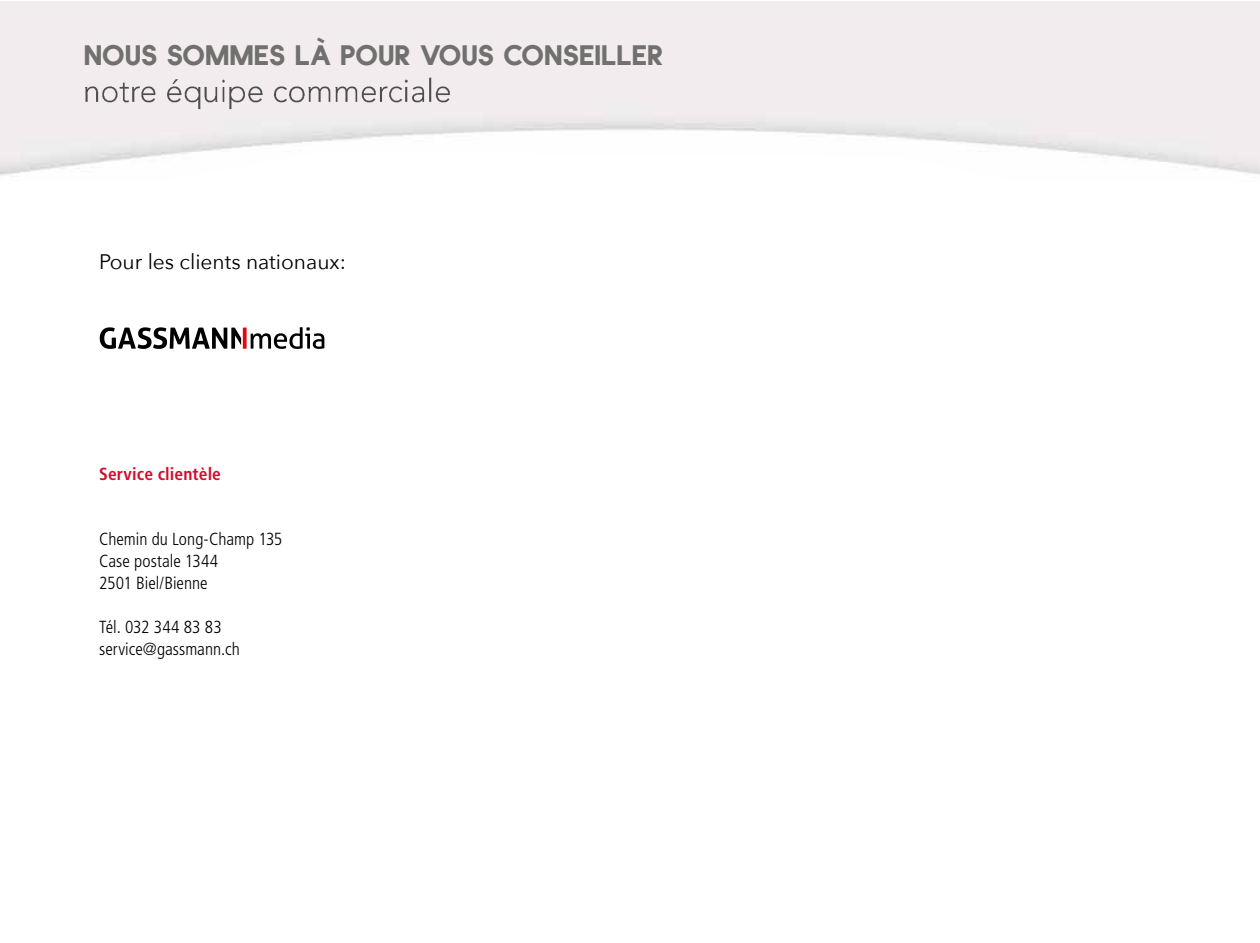
<style>
.page{position:relative;width:1260px;height:943px;background:#fff}
.page>*{position:absolute;margin:0;border:0;box-sizing:border-box;transform-origin:0 0}
.t1{font:31.5px "Quicksans Accurate ICG Fill";color:#70706f}
.t2{font:21px "Avenir Next";color:#000}
.t3{font:300 condensed 17.5px/21.9px "Frutiger LT Std";color:#000}
.t4{font:700 condensed 17.5px "Frutiger LT Std";letter-spacing:.005em;color:#cf0f2d}
</style>
<div class="page">
<img style="left:84px;top:73px;width:383px;height:37px">
<svg style="left:24px;top:151px;width:1220px;height:198px"></svg>
<svg style="left:100px;top:327px;width:224px;height:22px"></svg>
<h1 class="t1" style="left:84px;top:34px;width:581px">NOUS SOMMES LÀ POUR VOUS CONSEILLER</h1>
<p class="t2" style="left:99px;top:244px;width:248px">Pour les clients nationaux:</p>
<p class="t4" style="left:99px;top:463px;width:123px">Service clientèle</p>
<p class="t3" style="left:99px;top:528px;width:185px">Chemin du Long-Champ 135<br>Case postale 1344<br>2501 Biel/Bienne</p>
<p class="t3" style="left:99px;top:616px;width:142px">Tél. 032 344 83 83 service@gassmann.ch</p>
</div>
